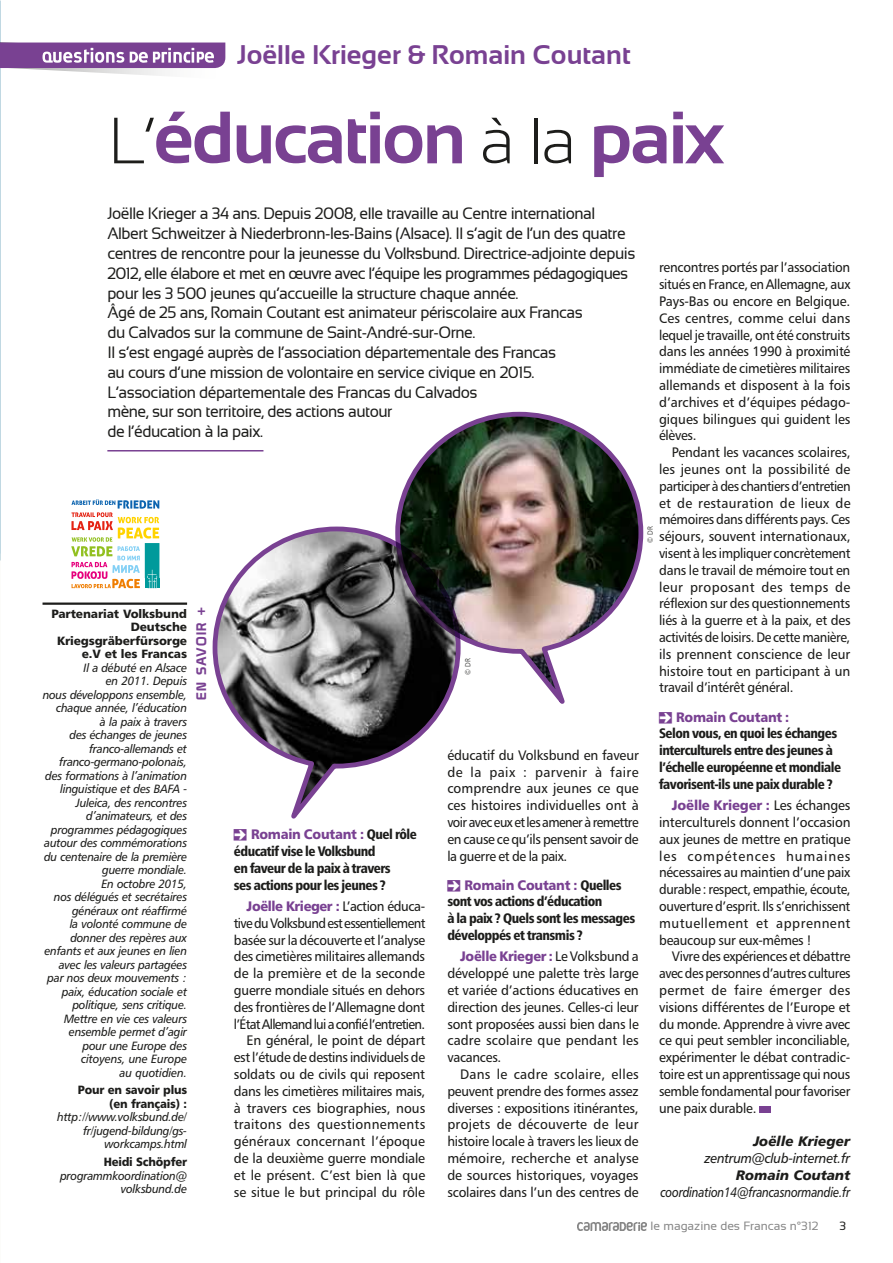
<style>
.page{position:relative;width:893px;height:1263px;background:#fff}
.page>*{position:absolute;margin:0;border:0;box-sizing:border-box;transform-origin:0 0}
.t1{font:700 73.95px "Sansation";letter-spacing:-.03em;color:#794192}
.t2{font:700 27px "Sansation";color:#794192}
.t3{font:16.5px/19.8px "Sansation";letter-spacing:-.03em;color:#1d1d1b;scale:.95 1}
.t4{font:13.8px/16.8px "Humanist 777 BT Roman B";letter-spacing:-.015em;color:#1d1d1b;text-align:justify}
.t5{font:13.8px/16.8px "Humanist 777 BT Roman B";letter-spacing:-.015em;color:#1d1d1b;text-align:right;scale:.93 1}
.t6{font:13.8px/16.8px "Humanist 777 BT Roman B";letter-spacing:-.015em;color:#1d1d1b;text-align:justify;scale:.96 1}
.t7{font:13.8px/16.8px "Humanist 777 BT Roman B";letter-spacing:-.015em;color:#1d1d1b;text-align:justify;scale:.95 1}
.t8{font:13.8px/16.8px "Humanist 777 BT Roman B";letter-spacing:-.015em;color:#1d1d1b;text-align:justify;scale:.94 1}
.t9{font:13.8px/16.8px "Humanist 777 BT Black Condensed B";letter-spacing:-.04em;color:#1d1d1b}
.t10{font:13.8px "Humanist 777 BT Black B";letter-spacing:-.02em;color:#794192;scale:.95 1}
.t11{font:13.8px "Humanist 777 BT Italic B";letter-spacing:-.02em;color:#1d1d1b;scale:.84 1}
.t12{font:13.8px "Humanist 777 BT Black Italic B";letter-spacing:-.01em;color:#1d1d1b}
.t13{font:13.8px "Humanist 777 BT Black B";letter-spacing:-.02em;color:#794192;scale:.96 1}
.t14{font:13.8px "Humanist 777 BT Italic B";letter-spacing:-.02em;color:#1d1d1b;scale:.95 1}
.t15{font:13.5px "Prototype";letter-spacing:.1em;color:#794192}
.t16{font:12px/13.5px "Humanist 777 BT Italic B";letter-spacing:-.02em;color:#1d1d1b;text-align:right;scale:.95 1}
.t17{font:12px/13.5px "Humanist 777 BT Black B";letter-spacing:-.01em;color:#1d1d1b;text-align:right}
.t18{font:12px/13.5px "Humanist 777 BT Black B";letter-spacing:-.01em;color:#1d1d1b;text-align:right;scale:.95 1}
.t19{font:12px "Sansation";color:#878787}
.t20{font:12px "Sansation";color:#1d1d1b}
.t21{font:7.5px "Humanist 777 BT Light B";color:#1d1d1b;scale:.95 1}
.s1{font-weight:300;font-size:65.25px;color:#1d1d1b}
.s2{font-family:"Pointers"}
.s3{font-family:"Humanist 777 BT Roman B";color:#1d1d1b}
.s4{font-family:"Humanist 777 BT Black Condensed B";color:#1d1d1b}
</style>
<div class="page">
<img style="left:577px;top:1223px;width:69px;height:7px">
<div style="left:759px;top:1106px;width:12px;height:6px;background:#794192"></div>
<svg style="left:0;top:42px;width:225px;height:37px"></svg>
<hr style="left:107px;top:450px;width:156px;height:1px;background:#794192">
<hr style="left:43px;top:602px;width:144px;height:3px;background:#1d1d1b">
<svg style="left:71px;top:499px;width:88px;height:89px"></svg>
<img style="left:395px;top:411px;width:249px;height:293px">
<svg style="left:212px;top:525px;width:250px;height:294px"></svg>
<h2 class="t2" style="left:237px;top:40px;width:395px">Joëlle Krieger &amp; Romain Coutant</h2>
<h1 class="t1" style="left:109px;top:96px;width:616px"><span class="s1">L’</span>éducation <span class="s1">à la</span> paix</h1>
<p class="t3" style="left:107px;top:204px;width:557px">Joëlle Krieger a 34 ans. Depuis 2008, elle travaille au Centre international Albert Schweitzer à Niederbronn-les-Bains (Alsace). Il s’agit de l’un des quatre centres de rencontre pour la jeunesse du Volksbund. Directrice-adjointe depuis 2012, elle élabore et met en œuvre avec l’équipe les programmes pédagogiques pour les 3 500 jeunes qu’accueille la structure chaque année.<br>Âgé de 25 ans, Romain Coutant est animateur périscolaire aux Francas<br>du Calvados sur la commune de Saint-André-sur-Orne.<br>Il s’est engagé auprès de l’association départementale des Francas<br>au cours d’une mission de volontaire en service civique en 2015.<br>L’association départementale des Francas du Calvados<br>mène, sur son territoire, des actions autour<br>de l’éducation à la paix.</p>
<p class="t7" style="left:659px;top:259px;width:203px">rencontres portés par l’association situés en France, en Allemagne, aux Pays-Bas ou encore en Belgique.<br>Ces centres, comme celui dans lequel je travaille, ont été construits dans les années 1990 à proximité immédiate de cimetières militaires allemands et disposent à la fois d’archives et d’équipes pédago&shy;giques bilingues qui guident les élèves.</p>
<p class="t6" style="left:659px;top:444px;width:201px;text-indent:13px">Pendant les vacances scolaires, les jeunes ont la possibilité de participer à des chantiers d’entretien et de restauration de lieux de mémoires dans différents pays. Ces séjours, souvent internationaux, visent à les impliquer concrètement dans le travail de mémoire tout en leur proposant des temps de réflexion sur des questionnements liés à la guerre et à la paix, et des activités de loisirs. De cette manière, ils prennent conscience de leur histoire tout en participant à un travail d’intérêt général.</p>
<p class="t10" style="left:659px;top:708px;width:139px"><span class="s2">[</span> Romain Coutant :</p>
<p class="t9" style="left:659px;top:725px;width:183px">Selon vous, en quoi les échanges interculturels entre des jeunes à l’échelle européenne et mondiale favorisent-ils une paix durable ?</p>
<p class="t13" style="left:672px;top:796px;width:188px">Joëlle Krieger : <span class="s3">Les échanges</span></p>
<p class="t4" style="left:659px;top:813px;width:193px">interculturels donnent l’occasion aux jeunes de mettre en pratique les compétences humaines nécessaires au maintien d’une paix durable : respect, empathie, écoute, ouverture d’esprit. Ils s’enrichissent mutuellement et apprennent beaucoup sur eux-mêmes !</p>
<p class="t8" style="left:659px;top:948px;width:205px;text-indent:13px">Vivre des expériences et débattre avec des personnes d’autres cultures permet de faire émerger des visions différentes de l’Europe et du monde. Apprendre à vivre avec ce qui peut sembler inconciliable, expérimenter le débat contradic&shy;toire est un apprentissage qui nous semble fondamental pour favoriser une paix durable.</p>
<p class="t12" style="left:753px;top:1132px;width:99px">Joëlle Krieger</p>
<p class="t14" style="left:704px;top:1149px;width:155px">zentrum@club-internet.fr</p>
<p class="t12" style="left:736px;top:1166px;width:116px">Romain Coutant</p>
<p class="t11" style="left:660px;top:1183px;width:228px">coordination14@francasnormandie.fr</p>
<p class="t21" style="left:646px;top:543px;width:19px;rotate:-90deg">© DR</p>
<p class="t15" style="left:193px;top:700px;width:94px;rotate:-90deg">EN SAVOIR +</p>
<p class="t17" style="left:51px;top:606px;width:137px">Partenariat Volksbund<br>Deutsche<br>Kriegsgräberfürsorge e.V et les Francas</p>
<p class="t16" style="left:43px;top:660px;width:153px">Il a débuté en Alsace<br>en 2011. Depuis<br>nous développons ensemble, chaque année, l’éducation<br>à la paix à travers<br>des échanges de jeunes franco-allemands et franco-germano-polonais, des formations à l’animation linguistique et des BAFA -<br>Juleica, des rencontres d’animateurs, et des programmes pédagogiques autour des commémorations du centenaire de la première guerre mondiale.<br>En octobre 2015,<br>nos délégués et secrétaires généraux ont réaffirmé<br>la volonté commune de donner des repères aux enfants et aux jeunes en lien avec les valeurs partagées par nos deux mouvements : paix, éducation sociale et politique, sens critique.<br>Mettre en vie ces valeurs ensemble permet d’agir pour une Europe des citoyens, une Europe<br>au quotidien.</p>
<p class="t18" style="left:78px;top:1083px;width:116px">Pour en savoir plus (en français) :</p>
<p class="t16" style="left:57px;top:1110px;width:138px">http://www.volksbund.de/ fr/jugend-bildung/gs&shy;workcamps.html</p>
<p class="t18" style="left:104px;top:1155px;width:89px">Heidi Schöpfer</p>
<p class="t16" style="left:60px;top:1168px;width:135px">programmkoordination@ volksbund.de</p>
<p class="t21" style="left:463px;top:675px;width:19px;rotate:-90deg">© DR</p>
<p class="t4" style="left:447px;top:746px;width:193px">éducatif du Volksbund en faveur de la paix : parvenir à faire comprendre aux jeunes ce que ces histoires individuelles ont à voir avec eux et les amener à remettre en cause ce qu’ils pensent savoir de la guerre et de la paix.</p>
<p class="t10" style="left:447px;top:876px;width:185px"><span class="s2">[</span> Romain Coutant : <span class="s4">Quelles</span></p>
<p class="t9" style="left:447px;top:893px;width:189px">sont vos actions d’éducation<br>à la paix ? Quels sont les messages développés et transmis ?</p>
<p class="t10" style="left:460px;top:948px;width:190px">Joëlle Krieger : <span class="s3">Le Volksbund a</span></p>
<p class="t4" style="left:447px;top:965px;width:193px">développé une palette très large et variée d’actions éducatives en direction des jeunes. Celles-ci leur sont proposées aussi bien dans le cadre scolaire que pendant les vacances.</p>
<p class="t4" style="left:447px;top:1065px;width:193px;text-indent:13px">Dans le cadre scolaire, elles peuvent prendre des formes assez diverses : expositions itinérantes, projets de découverte de leur histoire locale à travers les lieux de mémoire, recherche et analyse de sources historiques, voyages scolaires dans l’un des centres de</p>
<p class="t10" style="left:234px;top:825px;width:194px"><span class="s2">[</span> Romain Coutant : <span class="s4">Quel rôle</span></p>
<p class="t9" style="left:234px;top:842px;width:158px">éducatif vise le Volksbund en faveur de la paix à travers ses actions pour les jeunes ?</p>
<p class="t10" style="left:247px;top:897px;width:189px">Joëlle Krieger : <span class="s3">L’action éduca-</span></p>
<p class="t5" style="left:234px;top:914px;width:207px">tive du Volksbund est essentiellement basée sur la découverte et l’analyse des cimetières militaires allemands de la première et de la seconde guerre mondiale situés en dehors des frontières de l’Allemagne dont l’État Allemand lui a confié l’entretien.<br>En général, le point de départ est l’étude de destins individuels de soldats ou de civils qui reposent dans les cimetières militaires mais, à travers ces biographies, nous traitons des questionnements généraux concernant l’époque de la deuxième guerre mondiale et le présent. C’est bien là que se situe le but principal du rôle</p>
<p class="t19" style="left:651px;top:1219px;width:169px">le magazine des Francas n°312</p>
<p class="t20" style="left:839px;top:1219px;width:8px">3</p>
</div>
